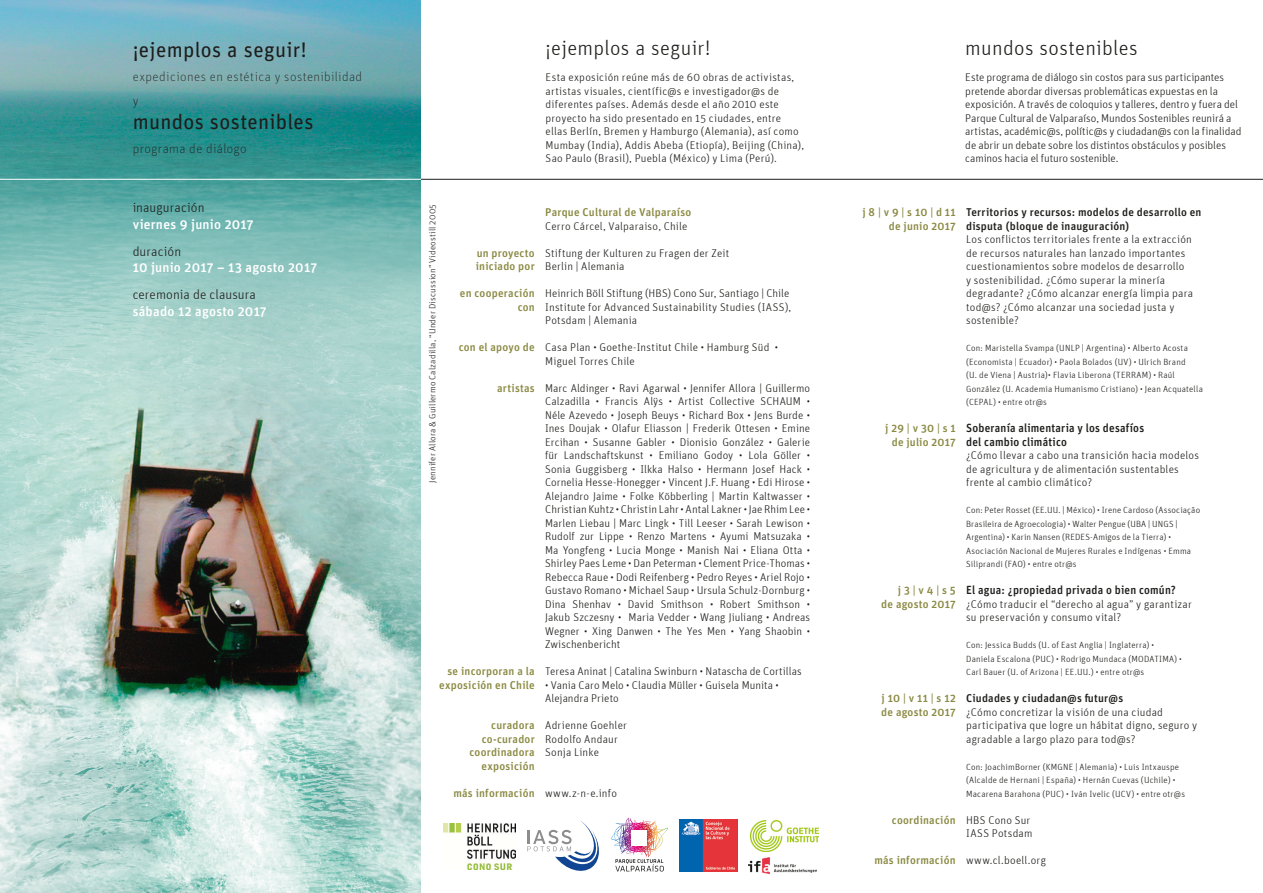
<style>
.page{position:relative;width:1263px;height:893px;background:#fff}
.page>*{position:absolute;margin:0;border:0;box-sizing:border-box;transform-origin:0 0}
.t1{font:21px "Unit OT";letter-spacing:.015em;color:#1d1d1b}
.t2{font:300 21px "Unit";letter-spacing:.015em;color:#1d1d1b}
.Unterschrift_groß_sc{font:500 13.5px/16.5px "Unit OT";letter-spacing:.015em;color:#fff}
.Unterschrift_groß_sc-2{font:100 13.5px "Unit OT";letter-spacing:.03em;color:#1d1d1b}
.Unterschrift_groß_sc-3{font:300 13.5px "Unit";letter-spacing:.005em;color:#1d1d1b}
.Marginalie_links_8_p{font:500 11.85px/13.5px "Unit OT";letter-spacing:.02em;color:#1d1d1b;scale:.95 1}
.Unterschrift_groß_sc-4{font:300 11.25px/13.5px "Unit";letter-spacing:.015em;color:#1d1d1b}
.Unterschrift_groß_sc-5{font:300 11.25px/13.5px "Unit";letter-spacing:-.005em;color:#1d1d1b}
.t3{font:500 11.25px/13.5px "Unit OT";letter-spacing:.02em;color:#8a8942;text-align:right}
.Marginalie_links_8_p-2{font:500 11.25px/13.5px "Unit OT";letter-spacing:.02em;color:#1d1d1b}
.Marginalie_rechts_gr{font:300 9px/13.5px "Unit";letter-spacing:.02em;color:#1d1d1b}
.s1{font-family:"Unit";font-weight:300;color:#1d1d1b}
</style>
<div class="page">
<hr style="left:403px;top:179px;width:860px;height:1px;background:#1d1d1b">
<img style="left:0;top:0;width:421px;height:893px">
<hr style="left:0;top:179px;width:421px;height:1px;background:#fff">
<img style="left:443px;top:823px;width:72px;height:47px">
<svg style="left:527px;top:821px;width:72px;height:50px"></svg>
<img style="left:611px;top:817px;width:53px;height:54px">
<div style="left:631px;top:830px;width:16px;height:16px;background:#fff"></div>
<img style="left:679px;top:819px;width:58px;height:52px">
<img style="left:748px;top:857px;width:68px;height:17px">
<img style="left:751px;top:820px;width:68px;height:32px">
<p class="t1" style="left:133px;top:36px;width:175px">¡ejemplos a seguir!</p>
<p class="Unterschrift_groß_sc-2" style="left:133px;top:69px;width:231px">expediciones en estética y sostenibilidad</p>
<p class="Unterschrift_groß_sc-2" style="left:133px;top:93px;width:7px">y</p>
<p class="t1" style="left:133px;top:108px;width:182px">mundos sostenibles</p>
<p class="Unterschrift_groß_sc-2" style="left:133px;top:141px;width:116px">programa de diálogo</p>
<p class="Unterschrift_groß_sc" style="left:133px;top:199px;width:123px"><span class="s1">inauguración<br></span>viernes 9 junio 2017</p>
<p class="Unterschrift_groß_sc" style="left:133px;top:243px;width:186px"><span class="s1">duración<br></span>10 junio 2017 – 13 agosto 2017</p>
<p class="Unterschrift_groß_sc-3" style="left:133px;top:287px;width:125px">ceremonia de clausura</p>
<p class="Unterschrift_groß_sc" style="left:133px;top:303px;width:136px">sábado 12 agosto 2017</p>
<p class="t2" style="left:546px;top:36px;width:166px">¡ejemplos a seguir!</p>
<p class="Unterschrift_groß_sc-4" style="left:546px;top:70px;width:260px">Esta exposición reúne más de 60 obras de activistas, artistas visuales, científic@s e investigador@s de diferentes países. Además desde el año 2010 este proyecto ha sido presentado en 15 ciudades, entre ellas Berlín, Bremen y Hamburgo (Alemania), así como Mumbay (India), Addis Abeba (Etiopía), Beijing (China), Sao Paulo (Brasil), Puebla (México) y Lima (Perú).</p>
<p class="Marginalie_rechts_gr" style="left:425px;top:483px;width:280px;rotate:-90deg">Jennifer Allora &amp; Guillermo Calzadilla, “Under Discussion” Videostill 2005</p>
<p class="t3" style="left:476px;top:246px;width:60px;text-align:left">un proyecto iniciado por</p>
<p class="t3" style="left:460px;top:286px;width:76px">en cooperación con</p>
<p class="t3" style="left:459px;top:340px;width:77px">con el apoyo de</p>
<p class="t3" style="left:497px;top:381px;width:39px">artistas</p>
<p class="t3" style="left:439px;top:664px;width:97px">se incorporan a la exposición en Chile</p>
<p class="t3" style="left:491px;top:718px;width:45px">curadora</p>
<p class="t3" style="left:469px;top:732px;width:67px">co-curador coordinadora exposición</p>
<p class="t3" style="left:453px;top:786px;width:83px">más información</p>
<p class="t3" style="left:545px;top:205px;width:148px">Parque Cultural de Valparaíso</p>
<p class="Unterschrift_groß_sc-4" style="left:545px;top:219px;width:144px">Cerro Cárcel, Valparaiso, Chile</p>
<p class="Unterschrift_groß_sc-4" style="left:545px;top:246px;width:186px">Stiftung der Kulturen zu Fragen der Zeit<br>Berlin | Alemania</p>
<p class="Unterschrift_groß_sc-4" style="left:545px;top:286px;width:248px">Heinrich Böll Stiftung (HBS) Cono Sur, Santiago | Chile<br>Institute for Advanced Sustainability Studies (IASS),<br>Potsdam | Alemania</p>
<p class="Unterschrift_groß_sc-4" style="left:545px;top:340px;width:234px">Casa Plan • Goethe-Institut Chile • Hamburg Süd •<br>Miguel Torres Chile</p>
<p class="Unterschrift_groß_sc-4" style="left:545px;top:381px;width:266px;text-align:justify">Marc Aldinger • Ravi Agarwal • Jennifer Allora | Guillermo Calzadilla • Francis Alÿs • Artist Collective SCHAUM • Néle Azevedo • Joseph Beuys • Richard Box • Jens Burde • Ines Doujak • Olafur Eliasson | Frederik Ottesen • Emine Ercihan • Susanne Gabler • Dionisio González • Galerie für Landschaftskunst • Emiliano Godoy • Lola Göller • Sonia Guggisberg • Ilkka Halso • Hermann Josef Hack • Cornelia Hesse-Honegger • Vincent J.F. Huang • Edi Hirose • Alejandro Jaime • Folke Köbberling | Martin Kaltwasser • Christian Kuhtz • Christin Lahr • Antal Lakner • Jae Rhim Lee • Marlen Liebau | Marc Lingk • Till Leeser • Sarah Lewison • Rudolf zur Lippe • Renzo Martens • Ayumi Matsuzaka • Ma Yongfeng • Lucia Monge • Manish Nai • Eliana Otta • Shirley Paes Leme • Dan Peterman • Clement Price-Thomas • Rebecca Raue • Dodi Reifenberg • Pedro Reyes • Ariel Rojo • Gustavo Romano • Michael Saup • Ursula Schulz-Dornburg • Dina Shenhav • David Smithson • Robert Smithson • Jakub Szczesny • Maria Vedder • Wang Jiuliang • Andreas Wegner • Xing Danwen • The Yes Men • Yang Shaobin • Zwischenbericht</p>
<p class="Unterschrift_groß_sc-4" style="left:545px;top:664px;width:258px">Teresa Aninat | Catalina Swinburn • Natascha de Cortillas</p>
<p class="Unterschrift_groß_sc-4" style="left:545px;top:678px;width:235px">• Vania Caro Melo • Claudia Müller • Guisela Munita •<br>Alejandra Prieto</p>
<p class="Unterschrift_groß_sc-4" style="left:545px;top:718px;width:83px">Adrienne Goehler</p>
<p class="Unterschrift_groß_sc-4" style="left:545px;top:732px;width:74px">Rodolfo Andaur</p>
<p class="Unterschrift_groß_sc-4" style="left:545px;top:745px;width:55px">Sonja Linke</p>
<p class="Unterschrift_groß_sc-4" style="left:545px;top:786px;width:73px">www.z-n-e.info</p>
<p class="t2" style="left:965px;top:36px;width:174px">mundos sostenibles</p>
<p class="Unterschrift_groß_sc-5" style="left:965px;top:70px;width:278px">Este programa de diálogo sin costos para sus participantes pretende abordar diversas problemáticas expuestas en la exposición. A través de coloquios y talleres, dentro y fuera del Parque Cultural de Valparaíso, Mundos Sostenibles reunirá a artistas, académic@s, polític@s y ciudadan@s con la finalidad de abrir un debate sobre los distintos obstáculos y posibles caminos hacia el futuro sostenible.</p>
<p class="t3" style="left:862px;top:205px;width:95px">j 8 | v 9 | s 10 | d 11 de junio 2017</p>
<p class="t3" style="left:885px;top:421px;width:72px;text-align:center">j 29 | v 30 | s 1 de julio 2017</p>
<p class="t3" style="left:881px;top:583px;width:76px">j 3 | v 4 | s 5<br>de agosto 2017</p>
<p class="t3" style="left:881px;top:691px;width:76px;text-align:left">j 10 | v 11 | s 12 de agosto 2017</p>
<p class="t3" style="left:892px;top:813px;width:65px">coordinación</p>
<p class="t3" style="left:874px;top:853px;width:83px">más información</p>
<p class="Marginalie_links_8_p-2" style="left:966px;top:205px;width:237px">Territorios y recursos: modelos de desarrollo en disputa (bloque de inauguración)</p>
<p class="Unterschrift_groß_sc-4" style="left:966px;top:232px;width:228px">Los conflictos territoriales frente a la extracción de recursos naturales han lanzado importantes cuestionamientos sobre modelos de desarrollo<br>y sostenibilidad. ¿Cómo superar la minería degradante? ¿Cómo alcanzar energía limpia para tod@s? ¿Cómo alcanzar una sociedad justa y sostenible?</p>
<p class="Marginalie_rechts_gr" style="left:966px;top:341px;width:238px">Con: Maristella Svampa (UNLP | Argentina) • Alberto Acosta (Economista | Ecuador) • Paola Bolados (UV) • Ulrich Brand<br>(U. de Viena | Austria)• Flavia Liberona (TERRAM) • Raúl González (U. Academia Humanismo Cristiano) • Jean Acquatella (CEPAL) • entre otr@s</p>
<p class="Marginalie_links_8_p" style="left:966px;top:421px;width:189px">Soberanía alimentaria y los desafíos del cambio climático</p>
<p class="Unterschrift_groß_sc-4" style="left:966px;top:448px;width:234px">¿Cómo llevar a cabo una transición hacia modelos de agricultura y de alimentación sustentables frente al cambio climático?</p>
<p class="Marginalie_rechts_gr" style="left:966px;top:503px;width:235px">Con: Peter Rosset (EE.UU. | México) • Irene Cardoso (Associação Brasileira de Agroecologia) • Walter Pengue (UBA | UNGS | Argentina) • Karin Nansen (REDES-Amigos de la Tierra) • Asociación Nacional de Mujeres Rurales e Indígenas • Emma Siliprandi (FAO) • entre otr@s</p>
<p class="Marginalie_links_8_p" style="left:966px;top:583px;width:222px">El agua: ¿propiedad privada o bien común?</p>
<p class="Unterschrift_groß_sc-4" style="left:966px;top:597px;width:227px">¿Cómo traducir el “derecho al agua” y garantizar su preservación y consumo vital?</p>
<p class="Marginalie_rechts_gr" style="left:966px;top:638px;width:217px">Con: Jessica Budds (U. of East Anglia | Inglaterra) •<br>Daniela Escalona (PUC) • Rodrigo Mundaca (MODATIMA) •<br>Carl Bauer (U. of Arizona | EE.UU.) • entre otr@s</p>
<p class="Marginalie_links_8_p-2" style="left:966px;top:691px;width:159px">Ciudades y ciudadan@s futur@s</p>
<p class="Unterschrift_groß_sc-4" style="left:966px;top:705px;width:233px">¿Cómo concretizar la visión de una ciudad participativa que logre un hábitat digno, seguro y agradable a largo plazo para tod@s?</p>
<p class="Marginalie_rechts_gr" style="left:966px;top:760px;width:220px">Con: JoachimBorner (KMGNE | Alemania) • Luis Intxauspe (Alcalde de Hernani | España) • Hernán Cuevas (Uchile) •<br>Macarena Barahona (PUC) • Iván Ivelic (UCV) • entre otr@s</p>
<p class="Unterschrift_groß_sc-4" style="left:966px;top:813px;width:66px">HBS Cono Sur</p>
<p class="Unterschrift_groß_sc-4" style="left:966px;top:826px;width:68px">IASS Potsdam</p>
<p class="Unterschrift_groß_sc-4" style="left:966px;top:853px;width:81px">www.cl.boell.org</p>
</div>
